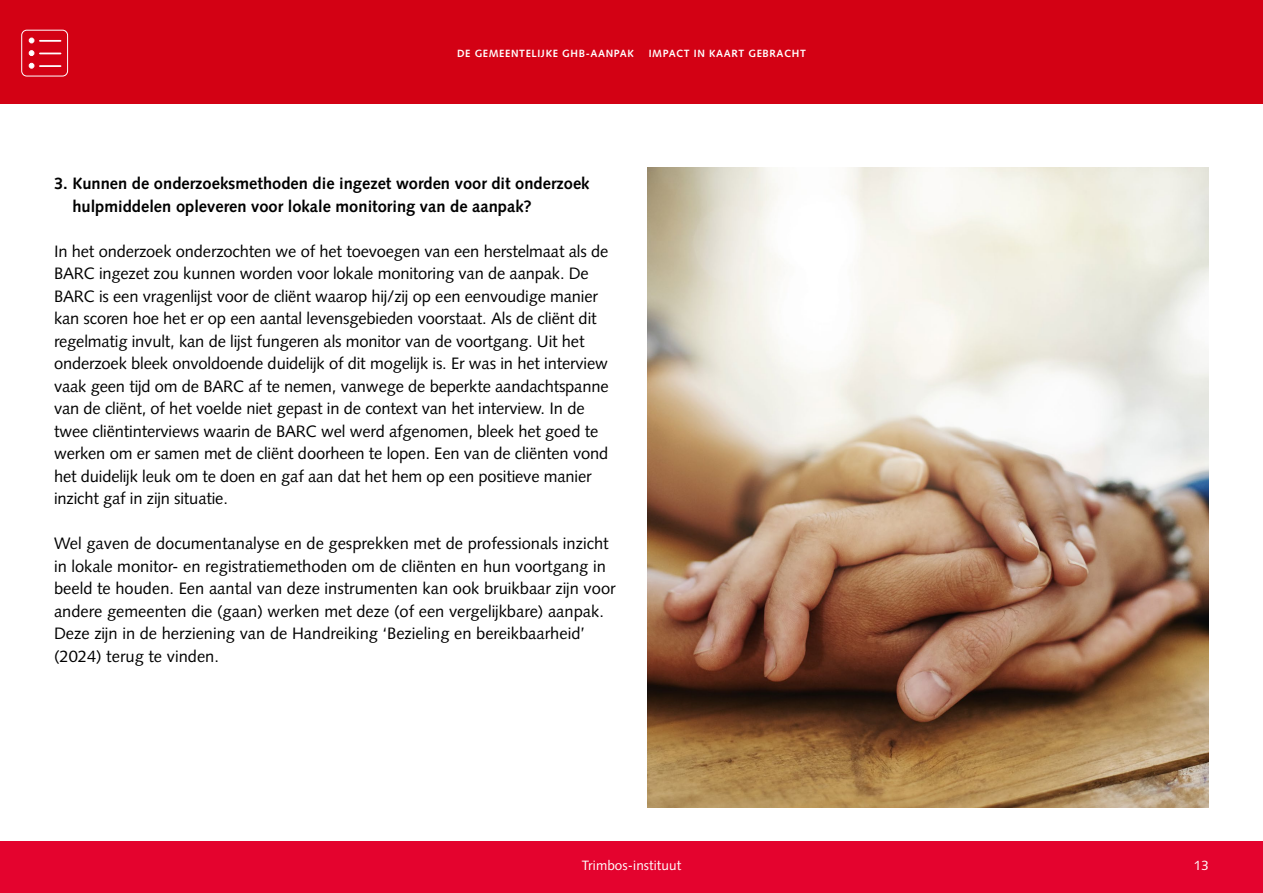
<style>
.page{position:relative;width:1263px;height:893px;background:#fff}
.page>*{position:absolute;margin:0;border:0;box-sizing:border-box;transform-origin:0 0}
.t1{font:16.5px/22.5px "Syntax LT Pro";letter-spacing:-.01em;color:#000}
.t2{font:700 16.5px/22.5px "Syntax LT Pro";color:#000}
.t3{font:13.5px "Syntax LT Pro";letter-spacing:.005em;color:#fff}
.t4{font:700 10.5px "Syntax LT Pro";letter-spacing:.06em;color:#fff}
</style>
<div class="page">
<div style="left:0;top:0;width:1263px;height:104px;background:#d30114"></div>
<div style="left:0;top:841px;width:1263px;height:52px;background:#e4032e"></div>
<div style="left:21px;top:30px;width:47px;height:47px;border:1px solid #fff;border-radius:5px"></div>
<svg style="left:29px;top:38px;width:5px;height:5px"></svg>
<hr style="left:40px;top:40px;width:21px;height:2px;background:#fff">
<svg style="left:29px;top:50px;width:5px;height:6px"></svg>
<svg style="left:40px;top:53px;width:21px;height:1px"></svg>
<svg style="left:29px;top:63px;width:5px;height:6px"></svg>
<hr style="left:40px;top:65px;width:21px;height:2px;background:#fff">
<img style="left:647px;top:168px;width:562px;height:640px">
<p class="t4" style="left:457px;top:47px;width:178px">DE GEMEENTELIJKE GHB-AANPAK</p>
<p class="t4" style="left:649px;top:47px;width:159px">IMPACT IN KAART GEBRACHT</p>
<p class="t2" style="left:72px;top:172px;width:519px;text-indent:-18px">3. Kunnen de onderzoeksmethoden die ingezet worden voor dit onderzoek hulpmiddelen opleveren voor lokale monitoring van de aanpak?</p>
<p class="t1" style="left:54px;top:240px;width:556px">In het onderzoek onderzochten we of het toevoegen van een herstelmaat als de BARC ingezet zou kunnen worden voor lokale monitoring van de aanpak. De BARC is een vragenlijst voor de cliënt waarop hij/zij op een eenvoudige manier kan scoren hoe het er op een aantal levensgebieden voorstaat. Als de cliënt dit regelmatig invult, kan de lijst fungeren als monitor van de voortgang. Uit het onderzoek bleek onvoldoende duidelijk of dit mogelijk is. Er was in het interview vaak geen tijd om de BARC af te nemen, vanwege de beperkte aandachtspanne van de cliënt, of het voelde niet gepast in de context van het interview. In de twee cliëntinterviews waarin de BARC wel werd afgenomen, bleek het goed te werken om er samen met de cliënt doorheen te lopen. Een van de cliënten vond het duidelijk leuk om te doen en gaf aan dat het hem op een positieve manier inzicht gaf in zijn situatie.</p>
<p class="t1" style="left:54px;top:532px;width:563px">Wel gaven de documentanalyse en de gesprekken met de professionals inzicht in lokale monitor- en registratiemethoden om de cliënten en hun voortgang in beeld te houden. Een aantal van deze instrumenten kan ook bruikbaar zijn voor andere gemeenten die (gaan) werken met deze (of een vergelijkbare) aanpak.<br>Deze zijn in de herziening van de Handreiking ‘Bezieling en bereikbaarheid’ (2024) terug te vinden.</p>
<p class="t3" style="left:582px;top:857px;width:101px">Trimbos-instituut</p>
<p class="t3" style="left:1194px;top:857px;width:17px">13</p>
</div>
